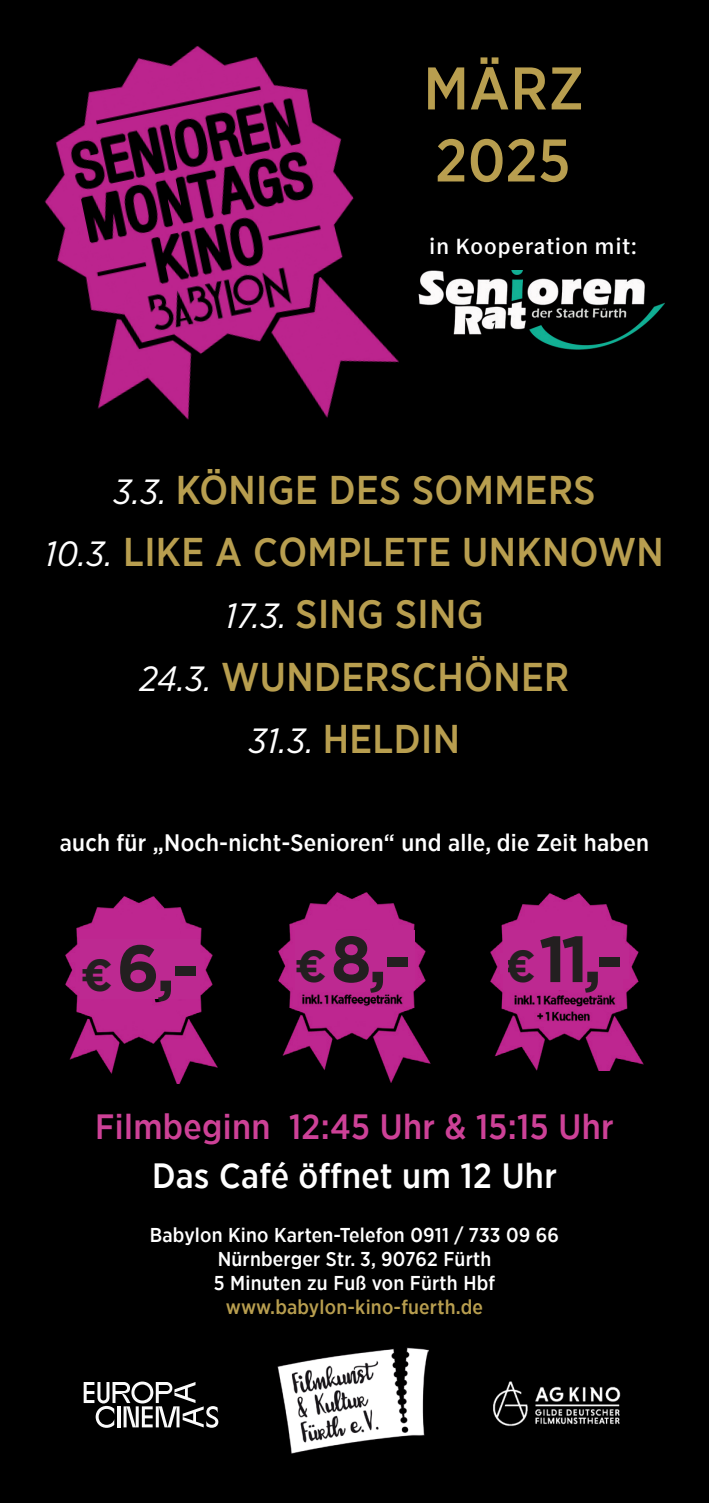
<style>
.page{position:relative;width:709px;height:1503px;background:#fff}
.page>*{position:absolute;margin:0;border:0;box-sizing:border-box;transform-origin:0 0}
.t1{font:700 65px "Gotham";color:#231f20}
.t2{font:500 60px "Gotham Narrow";letter-spacing:.01em;color:#b89e4f}
.t3{font:500 40px "Gotham Narrow";letter-spacing:.01em;color:#b89e4f}
.t4{font:500 35px "Gotham Narrow";letter-spacing:.01em;color:#cd4197}
.t5{font:500 35px "Gotham Narrow";letter-spacing:.01em;color:#fff}
.t6{font:500 23.75px "Gotham Narrow";letter-spacing:.01em;color:#fff}
.t7{font:300 22.5px "Gal Gothic Variable Roman";letter-spacing:.045em;color:#fff}
.t8{font:500 20px "Gotham Narrow";letter-spacing:.01em;color:#fff}
.t9{font:500 20px "Gotham Narrow";letter-spacing:.01em;color:#b89e4f}
.s1{font-weight:400;font-style:italic;font-size:35px;color:#fff}
.s2{font-size:45px}
</style>
<div class="page">
<div style="left:0;top:0;width:709px;height:1502px;background:#000"></div>
<img style="left:431px;top:270px;width:234px;height:80px">
<img style="left:44px;top:46px;width:387px;height:374px">
<img style="left:65px;top:896px;width:153px;height:187px">
<img style="left:278px;top:892px;width:153px;height:191px">
<img style="left:490px;top:893px;width:154px;height:178px">
<img style="left:493px;top:1381px;width:128px;height:46px">
<img style="left:277px;top:1347px;width:151px;height:106px">
<svg style="left:84px;top:1381px;width:134px;height:46px"></svg>
<div style="left:80px;top:939px;width:120px;height:59px;background:#bd2991"></div>
<div style="left:294px;top:930px;width:120px;height:59px;background:#bd2991"></div>
<div style="left:503px;top:930px;width:120px;height:59px;background:#bd2991"></div>
<div style="left:621px;top:944px;width:7px;height:35px;background:#bd2991"></div>
<div style="left:500px;top:953px;width:7px;height:21px;background:#bd2991"></div>
<div style="left:617px;top:938px;width:8px;height:8px;background:#bd2991"></div>
<p class="t2" style="left:423px;top:50px;width:162px">MÄRZ</p>
<p class="t2" style="left:435px;top:122px;width:137px">2025</p>
<p class="t7" style="left:429px;top:232px;width:209px">in Kooperation mit:</p>
<p class="t3" style="left:114px;top:465px;width:483px"><span class="s1">3.3.</span> KÖNIGE DES SOMMERS</p>
<p class="t3" style="left:45px;top:527px;width:620px"><span class="s1">10.3.</span> LIKE A COMPLETE UNKNOWN</p>
<p class="t3" style="left:225px;top:589px;width:260px"><span class="s1">17.3.</span> SING SING</p>
<p class="t3" style="left:140px;top:651px;width:431px"><span class="s1">24.3.</span> WUNDERSCHÖNER</p>
<p class="t3" style="left:249px;top:713px;width:212px"><span class="s1">31.3.</span> HELDIN</p>
<p class="t6" style="left:60px;top:827px;width:591px">auch für „Noch-nicht-Senioren“ und alle, die Zeit haben</p>
<p class="t1" style="left:80px;top:925px;width:119px"><span class="s2">€</span>6,-</p>
<p class="t1" style="left:294px;top:916px;width:117px"><span class="s2">€</span>8,-</p>
<p class="t1" style="left:503px;top:916px;width:121px"><span class="s2">€</span>11,-</p>
<p class="t4" style="left:95px;top:1104px;width:520px">Filmbeginn 12:45 Uhr &amp; 15:15 Uhr</p>
<p class="t5" style="left:152px;top:1153px;width:406px">Das Café öffnet um 12 Uhr</p>
<p class="t8" style="left:150px;top:1222px;width:411px">Babylon Kino Karten-Telefon 0911 / 733 09 66</p>
<p class="t8" style="left:218px;top:1246px;width:275px">Nürnberger Str. 3, 90762 Fürth</p>
<p class="t8" style="left:214px;top:1270px;width:283px">5 Minuten zu Fuß von Fürth Hbf</p>
<p class="t9" style="left:226px;top:1294px;width:259px">www.babylon-kino-fuerth.de</p>
</div>
